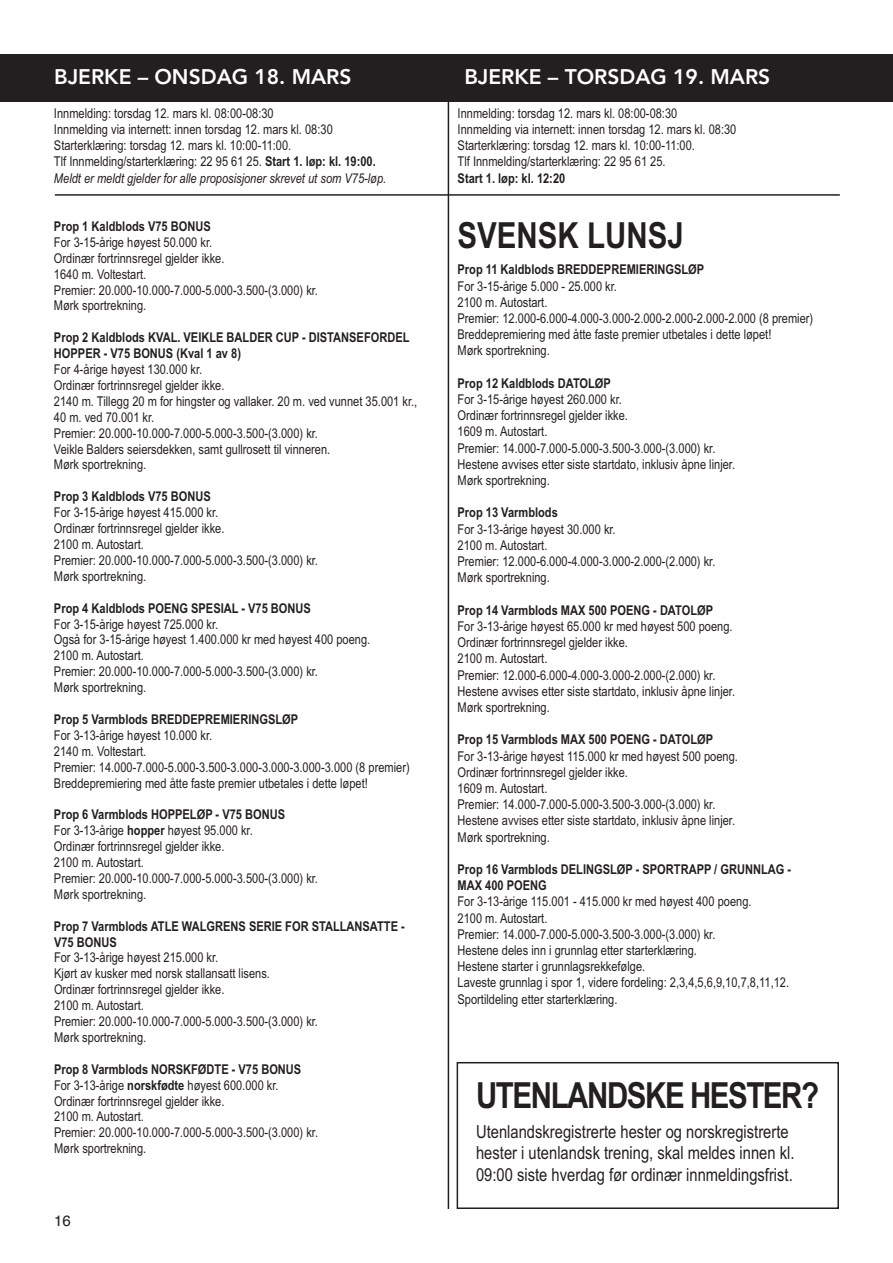
<style>
.page{position:relative;width:893px;height:1263px;background:#fff}
.page>*{position:absolute;margin:0;border:0;box-sizing:border-box;transform-origin:0 0}
.t1{font:700 36px "Arial Narrow";letter-spacing:-.04em;color:#231f20}
.t2{font:700 36px "Arial Narrow";color:#231f20}
.t3{font:800 21px "Avenir";color:#fff}
.t4{font:18px/21.6px "Arial Narrow";color:#231f20}
.t5{font:15px "Helvetica";color:#231f20}
.t6{font:13.5px/15.9px "Arial Narrow";color:#231f20}
.t7{font:700 13.5px/15.9px "Arial Narrow";color:#231f20}
.s1{font-weight:700}
.s2{font-style:italic}
</style>
<div class="page">
<hr style="left:891px;top:54px;width:2px;height:47px;background:#231f20">
<div style="left:0;top:54px;width:891px;height:48px;background:#231f20"></div>
<hr style="left:448px;top:54px;width:1px;height:1155px;background:#231f20">
<hr style="left:55px;top:194px;width:785px;height:2px;background:#231f20">
<div style="left:457px;top:1062px;width:382px;height:147px;border:2px solid #231f20"></div>
<h2 class="t3" style="left:54px;top:60px;width:299px">BJERKE – ONSDAG 18. MARS</h2>
<h2 class="t3" style="left:464px;top:60px;width:307px">BJERKE – TORSDAG 19. MARS</h2>
<p class="t6" style="left:54px;top:105px;width:334px">Innmelding: torsdag 12. mars kl. 08:00-08:30<br>Innmelding via internett: innen torsdag 12. mars kl. 08:30<br>Starterklæring: torsdag 12. mars kl. 10:00-11:00.<br>Tlf Innmelding/starterklæring: 22 95 61 25. <span class="s1">Start 1. løp: kl. 19:00.<br></span><span class="s2">Meldt er meldt gjelder for alle proposisjoner skrevet ut som V75-løp.</span></p>
<p class="t7" style="left:54px;top:218px;width:158px">Prop 1 Kaldblods V75 BONUS</p>
<p class="t6" style="left:54px;top:234px;width:266px">For 3-15-årige høyest 50.000 kr.<br>Ordinær fortrinnsregel gjelder ikke.<br>1640 m. Voltestart.<br>Premier: 20.000-10.000-7.000-5.000-3.500-(3.000) kr.<br>Mørk sportrekning.</p>
<p class="t7" style="left:54px;top:330px;width:357px">Prop 2 Kaldblods KVAL. VEIKLE BALDER CUP - DISTANSEFORDEL<br>HOPPER - V75 BONUS (Kval 1 av 8)</p>
<p class="t6" style="left:54px;top:361px;width:365px">For 4-årige høyest 130.000 kr.<br>Ordinær fortrinnsregel gjelder ikke.<br>2140 m. Tillegg 20 m for hingster og vallaker. 20 m. ved vunnet 35.001 kr., 40 m. ved 70.001 kr.<br>Premier: 20.000-10.000-7.000-5.000-3.500-(3.000) kr.<br>Veikle Balders seiersdekken, samt gullrosett til vinneren.<br>Mørk sportrekning.</p>
<p class="t7" style="left:54px;top:489px;width:158px">Prop 3 Kaldblods V75 BONUS</p>
<p class="t6" style="left:54px;top:505px;width:266px">For 3-15-årige høyest 415.000 kr.<br>Ordinær fortrinnsregel gjelder ikke.<br>2100 m. Autostart.<br>Premier: 20.000-10.000-7.000-5.000-3.500-(3.000) kr.<br>Mørk sportrekning.</p>
<p class="t7" style="left:54px;top:600px;width:258px">Prop 4 Kaldblods POENG SPESIAL - V75 BONUS</p>
<p class="t6" style="left:54px;top:616px;width:318px">For 3-15-årige høyest 725.000 kr.<br>Også for 3-15-årige høyest 1.400.000 kr med høyest 400 poeng.<br>2100 m. Autostart.<br>Premier: 20.000-10.000-7.000-5.000-3.500-(3.000) kr.<br>Mørk sportrekning.</p>
<p class="t7" style="left:54px;top:711px;width:246px">Prop 5 Varmblods BREDDEPREMIERINGSLØP</p>
<p class="t6" style="left:54px;top:727px;width:357px">For 3-13-årige høyest 10.000 kr.<br>2140 m. Voltestart.<br>Premier: 14.000-7.000-5.000-3.500-3.000-3.000-3.000-3.000 (8 premier)<br>Breddepremiering med åtte faste premier utbetales i dette løpet!</p>
<p class="t6" style="left:54px;top:807px;width:266px"><span class="s1">Prop 6 Varmblods HOPPELØP - V75 BONUS<br></span>For 3-13-årige <span class="s1">hopper</span> høyest 95.000 kr.<br>Ordinær fortrinnsregel gjelder ikke.<br>2100 m. Autostart.<br>Premier: 20.000-10.000-7.000-5.000-3.500-(3.000) kr.<br>Mørk sportrekning.</p>
<p class="t7" style="left:54px;top:918px;width:352px">Prop 7 Varmblods ATLE WALGRENS SERIE FOR STALLANSATTE -<br>V75 BONUS</p>
<p class="t6" style="left:54px;top:950px;width:266px">For 3-13-årige høyest 215.000 kr.<br>Kjørt av kusker med norsk stallansatt lisens.<br>Ordinær fortrinnsregel gjelder ikke.<br>2100 m. Autostart.<br>Premier: 20.000-10.000-7.000-5.000-3.500-(3.000) kr.<br>Mørk sportrekning.</p>
<p class="t6" style="left:54px;top:1061px;width:266px"><span class="s1">Prop 8 Varmblods NORSKFØDTE - V75 BONUS </span>For 3-13-årige <span class="s1">norskfødte</span> høyest 600.000 kr.<br>Ordinær fortrinnsregel gjelder ikke.<br>2100 m. Autostart.<br>Premier: 20.000-10.000-7.000-5.000-3.500-(3.000) kr.<br>Mørk sportrekning.</p>
<p class="t5" style="left:54px;top:1212px;width:18px">16</p>
<p class="t6" style="left:458px;top:105px;width:280px">Innmelding: torsdag 12. mars kl. 08:00-08:30<br>Innmelding via internett: innen torsdag 12. mars kl. 08:30<br>Starterklæring: torsdag 12. mars kl. 10:00-11:00.<br>Tlf Innmelding/starterklæring: 22 95 61 25.</p>
<p class="t7" style="left:458px;top:170px;width:109px">Start 1. løp: kl. 12:20</p>
<h1 class="t2" style="left:458px;top:214px;width:228px">SVENSK LUNSJ</h1>
<p class="t7" style="left:458px;top:262px;width:248px">Prop 11 Kaldblods BREDDEPREMIERINGSLØP</p>
<p class="t6" style="left:458px;top:278px;width:357px">For 3-15-årige 5.000 - 25.000 kr.<br>2100 m. Autostart.<br>Premier: 12.000-6.000-4.000-3.000-2.000-2.000-2.000-2.000 (8 premier)<br>Breddepremiering med åtte faste premier utbetales i dette løpet!<br>Mørk sportrekning.</p>
<p class="t7" style="left:458px;top:375px;width:155px">Prop 12 Kaldblods DATOLØP</p>
<p class="t6" style="left:458px;top:391px;width:279px">For 3-15-årige høyest 260.000 kr.<br>Ordinær fortrinnsregel gjelder ikke.<br>1609 m. Autostart.<br>Premier: 14.000-7.000-5.000-3.500-3.000-(3.000) kr.<br>Hestene avvises etter siste startdato, inklusiv åpne linjer.<br>Mørk sportrekning.</p>
<p class="t7" style="left:458px;top:505px;width:102px">Prop 13 Varmblods</p>
<p class="t6" style="left:458px;top:521px;width:259px">For 3-13-årige høyest 30.000 kr.<br>2100 m. Autostart.<br>Premier: 12.000-6.000-4.000-3.000-2.000-(2.000) kr.<br>Mørk sportrekning.</p>
<p class="t7" style="left:458px;top:602px;width:257px">Prop 14 Varmblods MAX 500 POENG - DATOLØP</p>
<p class="t6" style="left:458px;top:618px;width:279px">For 3-13-årige høyest 65.000 kr med høyest 500 poeng.<br>Ordinær fortrinnsregel gjelder ikke.<br>2100 m. Autostart.<br>Premier: 12.000-6.000-4.000-3.000-2.000-(2.000) kr.<br>Hestene avvises etter siste startdato, inklusiv åpne linjer.<br>Mørk sportrekning.</p>
<p class="t7" style="left:458px;top:732px;width:257px">Prop 15 Varmblods MAX 500 POENG - DATOLØP</p>
<p class="t6" style="left:458px;top:748px;width:282px">For 3-13-årige høyest 115.000 kr med høyest 500 poeng.<br>Ordinær fortrinnsregel gjelder ikke.<br>1609 m. Autostart.<br>Premier: 14.000-7.000-5.000-3.500-3.000-(3.000) kr.<br>Hestene avvises etter siste startdato, inklusiv åpne linjer.<br>Mørk sportrekning.</p>
<p class="t7" style="left:458px;top:861px;width:335px">Prop 16 Varmblods DELINGSLØP - SPORTRAPP / GRUNNLAG -<br>MAX 400 POENG</p>
<p class="t6" style="left:458px;top:893px;width:333px">For 3-13-årige 115.001 - 415.000 kr med høyest 400 poeng.<br>2100 m. Autostart.<br>Premier: 14.000-7.000-5.000-3.500-3.000-(3.000) kr.<br>Hestene deles inn i grunnlag etter starterklæring.<br>Hestene starter i grunnlagsrekkefølge.<br>Laveste grunnlag i spor 1, videre fordeling: 2,3,4,5,6,9,10,7,8,11,12.<br>Sportildeling etter starterklæring.</p>
<h1 class="t1" style="left:476px;top:1074px;width:344px">UTENLANDSKE HESTER?</h1>
<h3 class="t4" style="left:476px;top:1121px;width:320px">Utenlandskregistrerte hester og norskregistrerte hester i utenlandsk trening, skal meldes innen kl.<br>09:00 siste hverdag før ordinær innmeldingsfrist.</h3>
</div>
